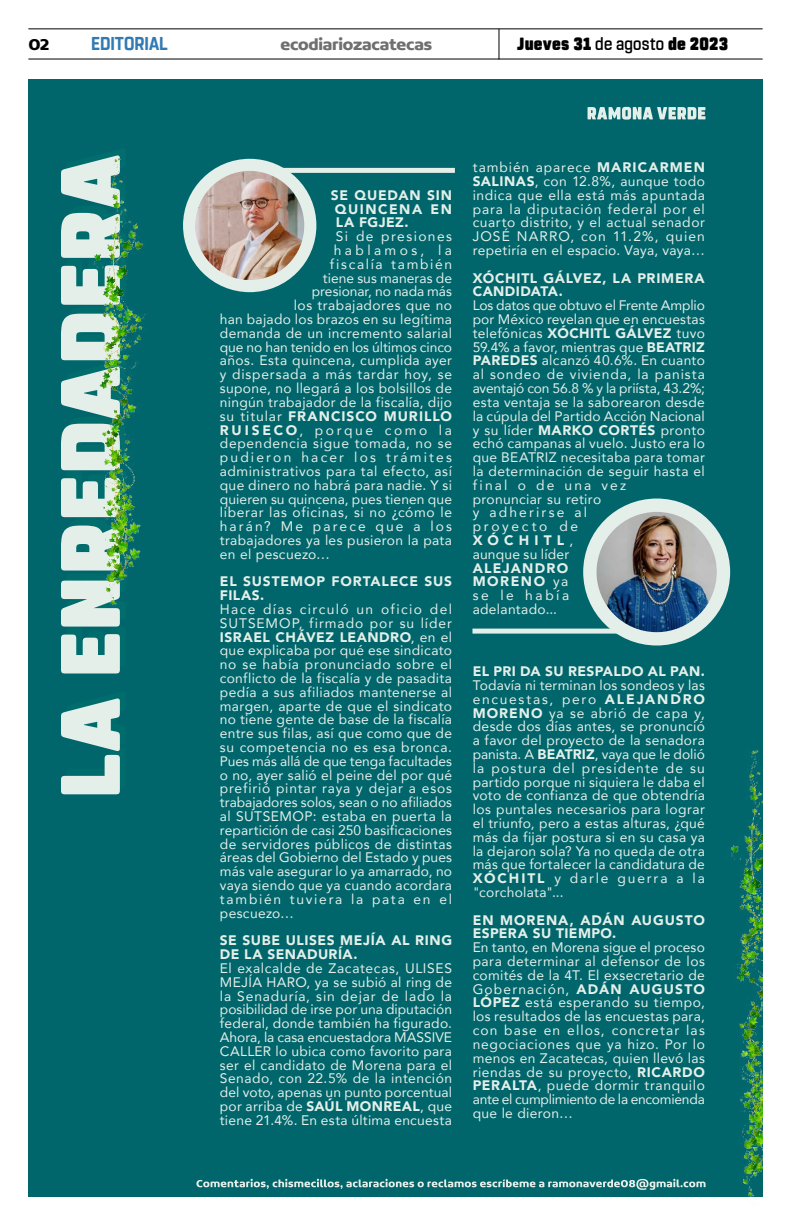
<style>
.page{position:relative;width:791px;height:1225px;background:#fff}
.page>*{position:absolute;margin:0;border:0;box-sizing:border-box;transform-origin:0 0}
.t1{font:700 18.6px "Rohn Rounded";color:#327ab3;scale:.91 1}
.t2{font:900 17.6px "Rohn Rounded";letter-spacing:.015em;color:#000;scale:.91 1}
.t3{font:700 16.9px "Concord";letter-spacing:-.01em;color:#706f6f}
.t4{font:700 16.9px "Concord";color:#000}
.t5{font:13.8px/13.8px "Avenir";letter-spacing:.025em;color:#e4efe9;text-align:justify}
.t6{font:900 13.8px/13.8px "Avenir";letter-spacing:.05em;color:#e4efe9}
.t7{font:13.8px "Avenir";letter-spacing:.05em;color:#e4efe9}
.t8{font:13.8px "Avenir";letter-spacing:-.005em;color:#e4efe9}
.t9{font:13.8px "Avenir";letter-spacing:.005em;color:#e4efe9}
.t10{font:13.8px "Avenir";letter-spacing:.055em;color:#e4efe9}
.t11{font:900 13.8px "Avenir";letter-spacing:.07em;color:#e4efe9}
.t12{font:13.8px "Avenir";letter-spacing:.16em;color:#e4efe9}
.t13{font:900 13.8px "Avenir";letter-spacing:.025em;color:#e4efe9}
.t14{font:13.8px "Avenir";letter-spacing:.155em;color:#e4efe9}
.t15{font:13.8px "Avenir";letter-spacing:.19em;color:#e4efe9}
.t16{font:13.8px "Avenir";color:#e4efe9}
.t17{font:13.8px "Avenir";letter-spacing:.12em;color:#e4efe9}
.t18{font:13.8px "Avenir";letter-spacing:.1em;color:#e4efe9}
.t19{font:13.8px "Avenir";letter-spacing:.245em;color:#e4efe9}
.s1{font-weight:500}
.s2{font-weight:400}
.s3{font-weight:900}
</style>
<div class="page">
<div style="left:28px;top:79px;width:735px;height:1117px;background:#00666c"></div>
<hr style="left:28px;top:28px;width:735px;height:1px;background:#000">
<hr style="left:28px;top:59px;width:735px;height:1px;background:#000">
<hr style="left:498px;top:29px;width:1px;height:31px;background:#000">
<svg style="left:196px;top:1178px;width:509px;height:11px"></svg>
<svg style="left:61px;top:164px;width:59px;height:630px"></svg>
<div style="left:247px;top:168px;width:208px;height:5px;background:#e4efe9"></div>
<div style="left:472px;top:628px;width:208px;height:5px;background:#e4efe9"></div>
<div style="left:183px;top:159px;width:133px;height:133px;background:#e4efe9;border-radius:50%"></div>
<img style="left:195px;top:171px;width:109px;height:109px;border-radius:55px">
<svg style="left:587px;top:107px;width:118px;height:13px"></svg>
<img style="left:84px;top:155px;width:62px;height:471px">
<img style="left:721px;top:750px;width:41px;height:447px">
<div style="left:583px;top:498px;width:147px;height:147px;background:#e4efe9;border-radius:50%"></div>
<img style="left:596px;top:512px;width:121px;height:120px;border-radius:60px">
<p class="t4" style="left:28px;top:34px;width:23px">02</p>
<h1 class="t1" style="left:91px;top:32px;width:86px">EDITORIAL</h1>
<p class="t3" style="left:280px;top:34px;width:153px">ecodiariozacatecas</p>
<p class="t2" style="left:517px;top:33px;width:233px">Jueves 31 <span class="s1">de agosto</span> de 2023</p>
<p class="t6" style="left:331px;top:188px;width:123px;text-align:justify">SE QUEDAN SIN QUINCENA EN LA FGJEZ.</p>
<p class="t18" style="left:336px;top:225px;width:118px">Si de presiones</p>
<p class="t19" style="left:334px;top:239px;width:120px">hablamos, la</p>
<p class="t17" style="left:330px;top:253px;width:124px">fiscalía también</p>
<p class="t16" style="left:323px;top:267px;width:131px">tiene sus maneras de</p>
<p class="t8" style="left:312px;top:280px;width:142px">presionar, no nada más</p>
<p class="t5" style="left:294px;top:298px;width:160px">los trabajadores que no</p>
<p class="t5" style="left:220px;top:312px;width:234px">han bajado los brazos en su legítima</p>
<p class="t5" style="left:220px;top:326px;width:234px">demanda de un incremento salarial</p>
<p class="t8" style="left:220px;top:336px;width:234px">que no han tenido en los últimos cinco</p>
<p class="t5" style="left:220px;top:353px;width:234px">años. Esta quincena, cumplida ayer</p>
<p class="t10" style="left:220px;top:363px;width:234px">y dispersada a más tardar hoy, se</p>
<p class="t5" style="left:220px;top:381px;width:234px">supone, no llegará a los bolsillos de</p>
<p class="t5" style="left:220px;top:395px;width:234px">ningún trabajador de la fiscalía, dijo</p>
<p class="t11" style="left:220px;top:404px;width:234px"><span class="s2">su titular</span> FRANCISCO MURILLO</p>
<p class="t15" style="left:220px;top:418px;width:234px"><span class="s3">RUISECO</span>, porque como la</p>
<p class="t7" style="left:220px;top:432px;width:234px">dependencia sigue tomada, no se</p>
<p class="t12" style="left:220px;top:446px;width:234px">pudieron hacer los trámites</p>
<p class="t5" style="left:220px;top:464px;width:234px">administrativos para tal efecto, así</p>
<p class="t5" style="left:220px;top:477px;width:234px">que dinero no habrá para nadie. Y si</p>
<p class="t9" style="left:220px;top:487px;width:234px">quieren su quincena, pues tienen que</p>
<p class="t7" style="left:220px;top:501px;width:234px">liberar las oficinas, si no ¿cómo le</p>
<p class="t14" style="left:220px;top:515px;width:234px">harán? Me parece que a los</p>
<p class="t5" style="left:220px;top:533px;width:234px">trabajadores ya les pusieron la pata</p>
<p class="t5" style="left:220px;top:546px;width:112px">en el pescuezo…</p>
<p class="t6" style="left:220px;top:574px;width:234px">EL SUSTEMOP FORTALECE SUS<br>FILAS.</p>
<p class="t5" style="left:220px;top:602px;width:234px">Hace días circuló un oficio del SUTSEMOP, firmado por su líder <span class="s3">ISRAEL CHÁVEZ LEANDRO</span>, en el que explicaba por qué ese sindicato no se había pronunciado sobre el conflicto de la fiscalía y de pasadita pedía a sus afiliados mantenerse al margen, aparte de que el sindicato no tiene gente de base de la fiscalía entre sus filas, así que como que de su competencia no es esa bronca.<br>Pues más allá de que tenga facultades o no, ayer salió el peine del por qué prefirió pintar raya y dejar a esos trabajadores solos, sean o no afiliados al SUTSEMOP: estaba en puerta la repartición de casi 250 basificaciones de servidores públicos de distintas áreas del Gobierno del Estado y pues más vale asegurar lo ya amarrado, no vaya siendo que ya cuando acordara también tuviera la pata en el pescuezo…</p>
<p class="t6" style="left:220px;top:933px;width:234px">SE SUBE ULISES MEJÍA AL RING<br>DE LA SENADURÍA.</p>
<p class="t5" style="left:220px;top:960px;width:234px">El exalcalde de Zacatecas, ULISES MEJÍA HARO, ya se subió al ring de la Senaduría, sin dejar de lado la posibilidad de irse por una diputación federal, donde también ha figurado.<br>Ahora, la casa encuestadora MASSIVE CALLER lo ubica como favorito para ser el candidato de Morena para el Senado, con 22.5% de la intención del voto, apenas un punto porcentual por arriba de <span class="s3">SAÚL MONREAL</span>, que tiene 21.4%. En esta última encuesta</p>
<p class="t5" style="left:473px;top:160px;width:234px">también aparece <span class="s3">MARICARMEN SALINAS</span>, con 12.8%, aunque todo indica que ella está más apuntada para la diputación federal por el cuarto distrito, y el actual senador JOSÉ NARRO, con 11.2%, quien repetiría en el espacio. Vaya, vaya…</p>
<p class="t6" style="left:473px;top:270px;width:234px">XÓCHITL GÁLVEZ, LA PRIMERA<br>CANDIDATA.</p>
<p class="t5" style="left:473px;top:298px;width:234px;text-align:left">Los datos que obtuvo el Frente Amplio por México revelan que en encuestas telefónicas <span class="s3">XÓCHITL GÁLVEZ</span> tuvo<br>59.4% a favor, mientras que <span class="s3">BEATRIZ<br>PAREDES</span> alcanzó 40.6%. En cuanto al sondeo de vivienda, la panista aventajó con 56.8 % y la priísta, 43.2%; esta ventaja se la saborearon desde la cúpula del Partido Acción Nacional y su líder <span class="s3">MARKO CORTÉS</span> pronto echó campanas al vuelo. Justo era lo que BEATRIZ necesitaba para tomar la determinación de seguir hasta el final o de una vez<br>pronunciar su retiro<br>y adherirse al<br>proyecto de<br><span class="s3">XÓCHITL</span>,<br>aunque su líder</p>
<p class="t5" style="left:473px;top:560px;width:98px"><span class="s3">ALEJANDRO MORENO</span> ya se le había adelantado...</p>
<p class="t13" style="left:473px;top:659px;width:234px">EL PRI DA SU RESPALDO AL PAN.</p>
<p class="t5" style="left:473px;top:678px;width:234px">Todavía ni terminan los sondeos y las encuestas, pero <span class="s3">ALEJANDRO MORENO</span> ya se abrió de capa y, desde dos días antes, se pronunció a favor del proyecto de la senadora panista. A <span class="s3">BEATRIZ</span>, vaya que le dolió la postura del presidente de su partido porque ni siquiera le daba el voto de confianza de que obtendría los puntales necesarios para lograr el triunfo, pero a estas alturas, ¿qué más da fijar postura si en su casa ya la dejaron sola? Ya no queda de otra más que fortalecer la candidatura de <span class="s3">XÓCHITL</span> y darle guerra a la "corcholata"...</p>
<p class="t6" style="left:473px;top:912px;width:234px">EN MORENA, ADÁN AUGUSTO<br>ESPERA SU TIEMPO.</p>
<p class="t5" style="left:473px;top:940px;width:234px">En tanto, en Morena sigue el proceso para determinar al defensor de los comités de la 4T. El exsecretario de Gobernación, <span class="s3">ADÁN AUGUSTO LÓPEZ</span> está esperando su tiempo, los resultados de las encuestas para, con base en ellos, concretar las negociaciones que ya hizo. Por lo menos en Zacatecas, quien llevó las riendas de su proyecto, <span class="s3">RICARDO PERALTA</span>, puede dormir tranquilo ante el cumplimiento de la encomienda que le dieron…</p>
</div>
